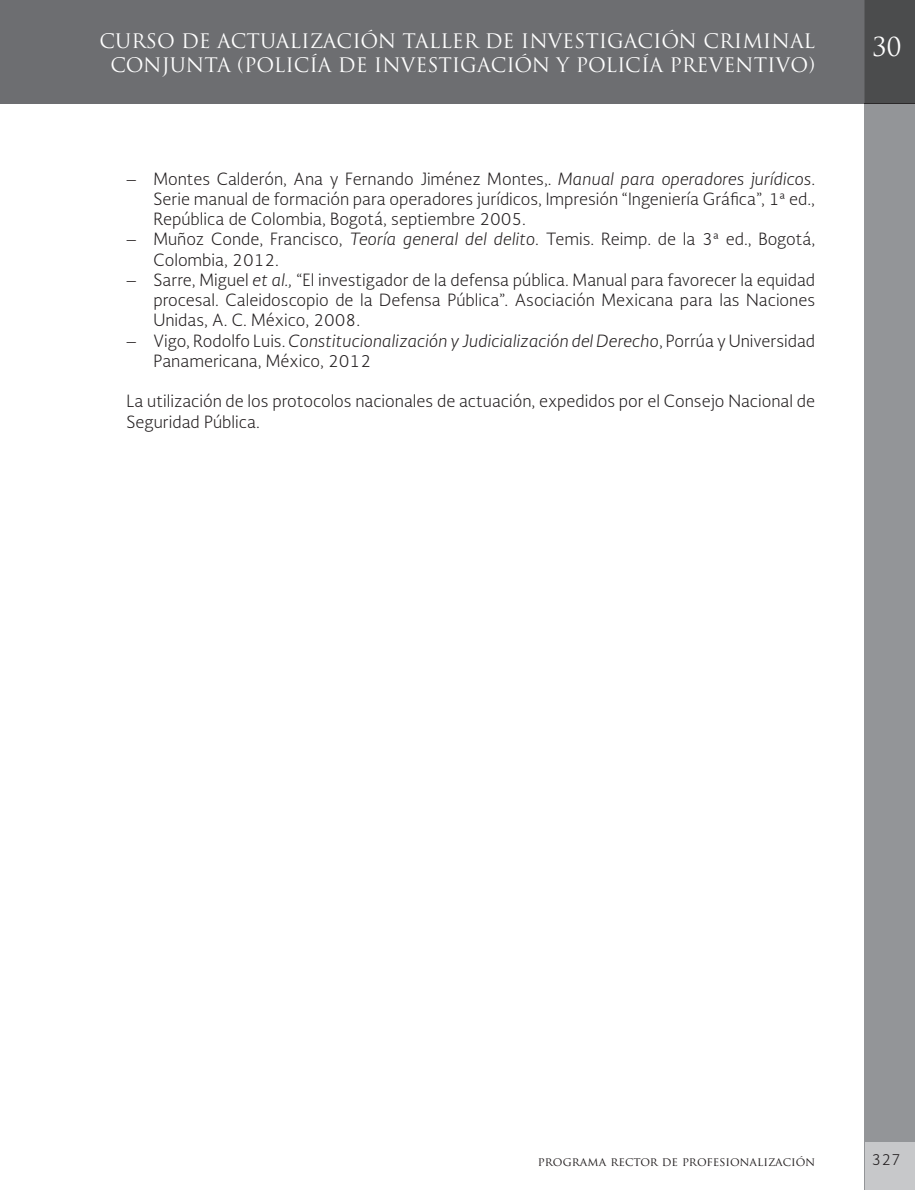
<style>
.page{position:relative;width:915px;height:1190px;background:#fff}
.page>*{position:absolute;margin:0;border:0;box-sizing:border-box;transform-origin:0 0}
.t1{font:25.5px "Trajan Pro";color:#fff}
.t2{font:19.5px/23.4px "Trajan Pro";color:#fff;text-align:center}
.t3{font:300 16.5px/20.2px "Soberana Sans";color:#231f20}
.t4{font:300 15px "Soberana Sans";color:#231f20}
.t5{font:12px "Trajan Pro";color:#231f20}
.s1{font-style:italic}
</style>
<div class="page">
<div style="left:0;top:0;width:864px;height:104px;background:#6d6e71"></div>
<div style="left:864px;top:104px;width:50px;height:1086px;background:#939598"></div>
<div style="left:864px;top:0;width:50px;height:104px;background:#4b4c4d"></div>
<div style="left:865px;top:1142px;width:49px;height:48px;background:#c7c8ca"></div>
<p class="t2" style="left:99px;top:30px;width:717px">CURSO DE ACTUALIZACIÓN TALLER DE INVESTIGACIÓN CRIMINAL<br>CONJUNTA (POLICÍA DE INVESTIGACIÓN Y POLICÍA PREVENTIVO)</p>
<p class="t3" style="left:153px;top:170px;width:663px;text-align:justify;text-indent:-27px"><span class="s1">–</span> Montes Calderón, Ana y Fernando Jiménez Montes,. <span class="s1">Manual para operadores jurídicos</span>.<br>Serie manual de formación para operadores jurídicos, Impresión “Ingeniería Gráfica”, 1ª ed., República de Colombia, Bogotá, septiembre 2005.</p>
<p class="t3" style="left:153px;top:231px;width:663px;text-indent:-27px"><span class="s1">–</span> Muñoz Conde, Francisco, <span class="s1">Teoría general del delito</span>. Temis. Reimp. de la 3ª ed., Bogotá,<br>Colombia, 2012.</p>
<p class="t3" style="left:153px;top:271px;width:663px;text-align:justify;text-indent:-27px"><span class="s1">–</span> Sarre, Miguel <span class="s1">et al.,</span> “El investigador de la defensa pública. Manual para favorecer la equidad procesal. Caleidoscopio de la Defensa Pública”. Asociación Mexicana para las Naciones Unidas, A. C. México, 2008.</p>
<p class="t3" style="left:153px;top:332px;width:663px;text-indent:-27px"><span class="s1">–</span> Vigo, Rodolfo Luis. <span class="s1">Constitucionalización y Judicialización del Derecho</span>, Porrúa y Universidad<br>Panamericana, México, 2012</p>
<p class="t3" style="left:126px;top:393px;width:690px">La utilización de los protocolos nacionales de actuación, expedidos por el Consejo Nacional de<br>Seguridad Pública.</p>
<h1 class="t1" style="left:872px;top:32px;width:31px">30</h1>
<p class="t5" style="left:538px;top:1154px;width:279px">programa rector de profesionalización</p>
<p class="t4" style="left:871px;top:1153px;width:31px">327</p>
</div>
